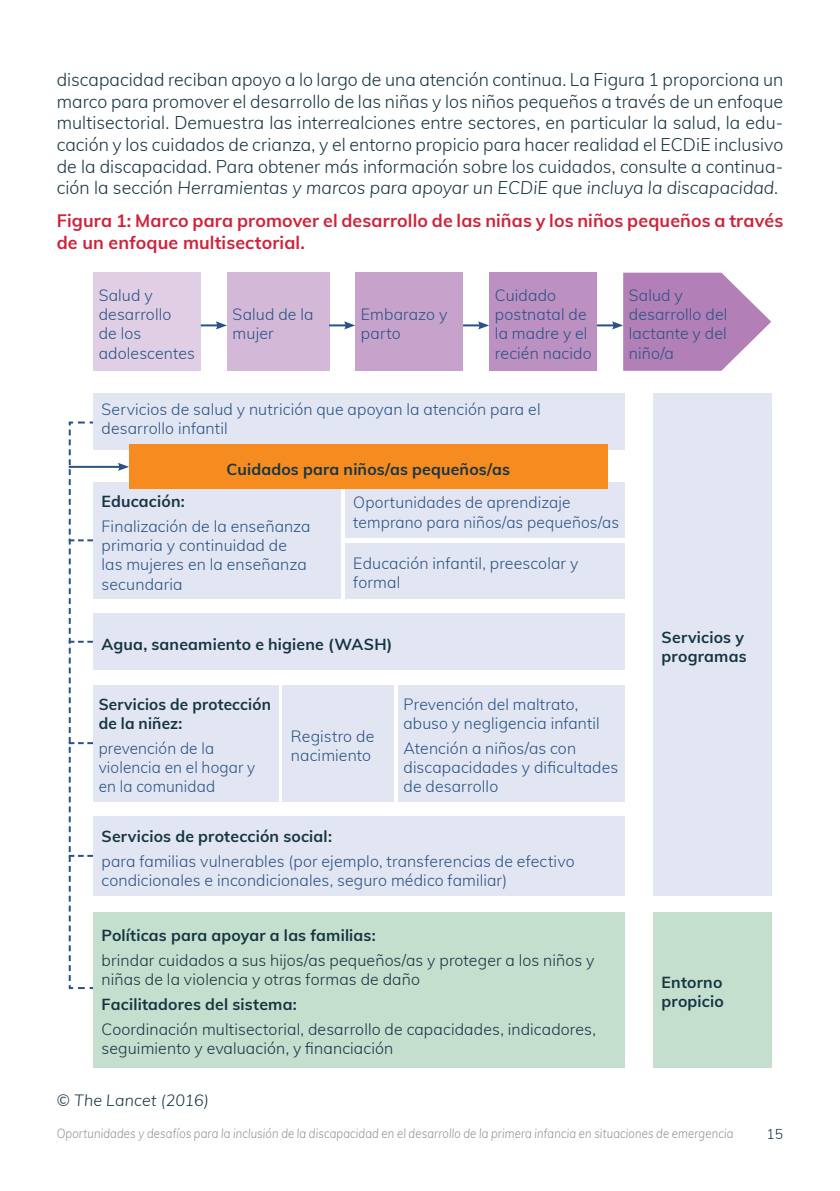
<style>
.page{position:relative;width:840px;height:1191px;background:#fff}
.page>*{position:absolute;margin:0;border:0;box-sizing:border-box;transform-origin:0 0}
.Paragraph_Style{font:300 18px/21.6px "Muli";letter-spacing:.005em;color:#163543;text-align:justify}
.Paragraph_Style-2{font:700 18px/21.6px "Muli";letter-spacing:.005em;color:#cf233a}
.Box_Style{font:300 16px/19.2px "Muli";letter-spacing:.01em;color:#2a5285}
.Box_Style-2{font:300 16px/19.2px "Muli";letter-spacing:.01em;color:#163543}
.Box_Style-3{font:700 16px/19.2px "Muli";letter-spacing:.01em;color:#163543}
.Box_Style-4{font:300 16px/19.2px "Muli";letter-spacing:.01em;color:#2a5285;scale:.96 1}
.Box_Style-5{font:700 16px/19.2px "Muli";letter-spacing:.01em;color:#163543;scale:.96 1}
.INEE_Subtitle{font:italic 300 16px "Muli";letter-spacing:.01em;color:#163543}
.t1{font:300 14px "Muli";color:#163543}
.t2{font:italic 300 13px "Muli";letter-spacing:.01em;color:#8a919a;scale:.87 1}
.s1{font-style:italic}
</style>
<div class="page">
<div style="left:93px;top:273px;width:108px;height:98px;background:#dfcee4"></div>
<div style="left:227px;top:273px;width:102px;height:98px;background:#d3b8d7"></div>
<div style="left:355px;top:273px;width:108px;height:98px;background:#c7a3cb"></div>
<div style="left:489px;top:273px;width:107px;height:98px;background:#bc90c1"></div>
<div style="left:652px;top:393px;width:118px;height:502px;background:#e2e6f2"></div>
<div style="left:652px;top:912px;width:118px;height:155px;background:#c5dfce"></div>
<div style="left:93px;top:393px;width:531px;height:57px;background:#e2e6f2"></div>
<div style="left:93px;top:613px;width:531px;height:57px;background:#e2e6f2"></div>
<div style="left:93px;top:816px;width:531px;height:79px;background:#e2e6f2"></div>
<div style="left:93px;top:912px;width:531px;height:155px;background:#c5dfce"></div>
<div style="left:344px;top:482px;width:280px;height:56px;background:#e2e6f2"></div>
<div style="left:344px;top:543px;width:280px;height:55px;background:#e2e6f2"></div>
<div style="left:93px;top:482px;width:247px;height:116px;background:#e2e6f2"></div>
<div style="left:397px;top:685px;width:227px;height:116px;background:#e2e6f2"></div>
<div style="left:93px;top:685px;width:185px;height:116px;background:#e2e6f2"></div>
<div style="left:282px;top:685px;width:111px;height:116px;background:#e2e6f2"></div>
<div style="left:129px;top:445px;width:478px;height:44px;background:#f68b1f"></div>
<hr style="left:69px;top:466px;width:52px;height:2px;background:#2a5285">
<svg style="left:118px;top:463px;width:11px;height:8px"></svg>
<svg style="left:596px;top:273px;width:174px;height:98px"></svg>
<svg style="left:463px;top:321px;width:26px;height:8px"></svg>
<svg style="left:329px;top:321px;width:26px;height:8px"></svg>
<svg style="left:201px;top:321px;width:26px;height:8px"></svg>
<svg style="left:68px;top:421px;width:27px;height:569px"></svg>
<p class="Paragraph_Style" style="left:57px;top:68px;width:727px">discapacidad reciban apoyo a lo largo de una atención continua. La Figura 1 proporciona un marco para promover el desarrollo de las niñas y los niños pequeños a través de un enfoque multisectorial. Demuestra las interrealciones entre sectores, en particular la salud, la edu&shy;cación y los cuidados de crianza, y el entorno propicio para hacer realidad el ECDiE inclusivo de la discapacidad. Para obtener más información sobre los cuidados, consulte a continua&shy;ción la sección <span class="s1">Herramientas y marcos para apoyar un ECDiE que incluya la discapacidad</span>.</p>
<p class="Paragraph_Style-2" style="left:57px;top:209px;width:727px">Figura 1: Marco para promover el desarrollo de las niñas y los niños pequeños a través de un enfoque multisectorial.</p>
<p class="Box_Style" style="left:99px;top:285px;width:98px">Salud y desarrollo<br>de los adolescentes</p>
<p class="Box_Style" style="left:232px;top:304px;width:82px">Salud de la mujer</p>
<p class="Box_Style" style="left:361px;top:304px;width:88px">Embarazo y parto</p>
<p class="Box_Style" style="left:494px;top:285px;width:98px">Cuidado postnatal de la madre y el recién nacido</p>
<p class="Box_Style" style="left:628px;top:285px;width:100px">Salud y desarrollo del lactante y del niño/a</p>
<p class="Box_Style" style="left:101px;top:399px;width:440px">Servicios de salud y nutrición que apoyan la atención para el desarrollo infantil</p>
<p class="Box_Style-3" style="left:226px;top:459px;width:285px">Cuidados para niños/as pequeños/as</p>
<p class="Box_Style-3" style="left:101px;top:491px;width:85px">Educación:</p>
<p class="Box_Style" style="left:101px;top:516px;width:210px">Finalización de la enseñanza primaria y continuidad de las mujeres en la enseñanza secundaria</p>
<p class="Box_Style" style="left:353px;top:492px;width:267px">Oportunidades de aprendizaje temprano para niños/as pequeños/as</p>
<p class="Box_Style" style="left:353px;top:553px;width:226px">Educación infantil, preescolar y formal</p>
<p class="Box_Style-3" style="left:101px;top:633px;width:292px">Agua, saneamiento e higiene (WASH)</p>
<p class="Box_Style-5" style="left:99px;top:694px;width:181px">Servicios de protección de la niñez:</p>
<p class="Box_Style-4" style="left:99px;top:738px;width:164px">prevención de la violencia en el hogar y en la comunidad</p>
<p class="Box_Style" style="left:291px;top:725px;width:85px">Registro de nacimiento</p>
<p class="Box_Style" style="left:403px;top:694px;width:198px">Prevención del maltrato, abuso y negligencia infantil</p>
<p class="Box_Style" style="left:403px;top:738px;width:216px">Atención a niños/as con discapacidades y dificultades de desarrollo</p>
<p class="Box_Style-3" style="left:101px;top:825px;width:232px">Servicios de protección social:</p>
<p class="Box_Style" style="left:101px;top:850px;width:474px">para familias vulnerables (por ejemplo, transferencias de efectivo condicionales e incondicionales, seguro médico familiar)</p>
<p class="Box_Style-3" style="left:101px;top:925px;width:275px">Políticas para apoyar a las familias:</p>
<p class="Box_Style-2" style="left:101px;top:950px;width:494px">brindar cuidados a sus hijos/as pequeños/as y proteger a los niños y niñas de la violencia y otras formas de daño</p>
<p class="Box_Style-3" style="left:101px;top:994px;width:197px">Facilitadores del sistema:</p>
<p class="Box_Style-2" style="left:101px;top:1018px;width:495px">Coordinación multisectorial, desarrollo de capacidades, indicadores, seguimiento y evaluación, y financiación</p>
<p class="INEE_Subtitle" style="left:57px;top:1089px;width:153px">© The Lancet (2016)</p>
<p class="Box_Style-3" style="left:661px;top:626px;width:86px">Servicios y programas</p>
<p class="Box_Style-3" style="left:661px;top:972px;width:64px">Entorno propicio</p>
<p class="t2" style="left:57px;top:1123px;width:778px">Oportunidades y desafíos para la inclusión de la discapacidad en el desarrollo de la primera infancia en situaciones de emergencia</p>
<p class="t1" style="left:766px;top:1123px;width:18px">15</p>
</div>
